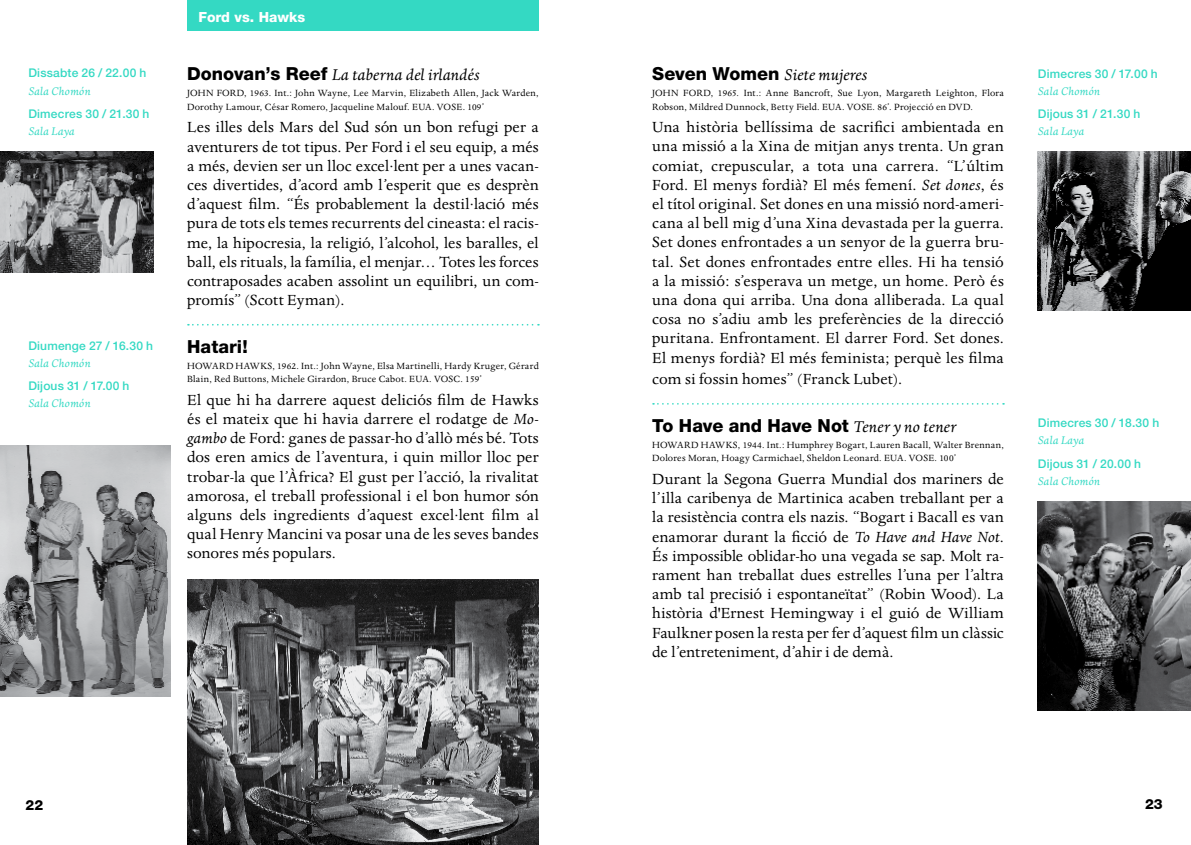
<style>
.page{position:relative;width:1191px;height:845px;background:#fff}
.page>*{position:absolute;margin:0;border:0;box-sizing:border-box;transform-origin:0 0}
.t1{font:italic 18px "Dante";letter-spacing:.01em;color:#000}
.t2{font:800 18px "Helvetica Neue LT";color:#000}
.t3{font:17px/19.2px "Dante";letter-spacing:.01em;color:#000;text-align:justify}
.t4{font:800 14px "Helvetica Neue LT";color:#fff}
.t5{font:800 14px "Helvetica Neue LT";color:#000}
.t6{font:italic 12.8px "Dante";letter-spacing:.015em;color:#34d9c3}
.t7{font:500 12px "Helvetica Neue LT";letter-spacing:.015em;color:#34d9c3}
.t8{font:10.4px/13.6px "Dante";letter-spacing:.02em;color:#000}
.s1{font-family:"Helvetica Neue LT";font-weight:800;font-style:normal}
.s2{font-style:italic}
.s3{font-family:"Dante";font-weight:400;font-style:italic}
</style>
<div class="page">
<svg style="left:188px;top:324px;width:351px;height:1px"></svg>
<div style="left:187px;top:0;width:352px;height:30px;background:#34d9c3"></div>
<img style="left:0;top:152px;width:153px;height:120px">
<img style="left:0;top:445px;width:170px;height:251px">
<img style="left:1037px;top:152px;width:154px;height:158px">
<img style="left:1037px;top:502px;width:154px;height:208px">
<svg style="left:653px;top:403px;width:351px;height:2px"></svg>
<img style="left:187px;top:579px;width:352px;height:266px">
<p class="t7" style="left:28px;top:66px;width:119px">Dissabte 26 / 22.00 h</p>
<p class="t6" style="left:28px;top:84px;width:64px">Sala Chomón</p>
<p class="t7" style="left:28px;top:106px;width:123px">Dimecres 30 / 21.30 h</p>
<p class="t6" style="left:28px;top:124px;width:48px">Sala Laya</p>
<p class="t7" style="left:28px;top:338px;width:126px">Diumenge 27 / 16.30 h</p>
<p class="t6" style="left:28px;top:356px;width:64px">Sala Chomón</p>
<p class="t7" style="left:28px;top:378px;width:103px">Dijous 31 / 17.00 h</p>
<p class="t6" style="left:28px;top:396px;width:64px">Sala Chomón</p>
<p class="t4" style="left:198px;top:9px;width:108px">Ford vs. Hawks</p>
<p class="t1" style="left:187px;top:65px;width:294px"><span class="s1">Donovan’s Reef</span> La taberna del irlandés</p>
<p class="t8" style="left:187px;top:87px;width:353px">JOHN FORD, 1963. Int.: John Wayne, Lee Marvin, Elizabeth Allen, Jack Warden,<br>Dorothy Lamour, César Romero, Jacqueline Malouf. EUA. VOSE. 109’</p>
<p class="t3" style="left:187px;top:118px;width:353px">Les illes dels Mars del Sud són un bon refugi per a aventurers de tot tipus. Per Ford i el seu equip, a més a més, devien ser un lloc excel·lent per a unes vacan&shy;ces divertides, d’acord amb l’esperit que es desprèn d’aquest film. “És probablement la destil·lació més pura de tots els temes recurrents del cineasta: el racis&shy;me, la hipocresia, la religió, l’alcohol, les baralles, el ball, els rituals, la família, el menjar… Totes les forces contraposades acaben assolint un equilibri, un com&shy;promís” (Scott Eyman).</p>
<p class="t2" style="left:187px;top:336px;width:62px">Hatari!</p>
<p class="t8" style="left:187px;top:359px;width:353px">HOWARD HAWKS, 1962. Int.: John Wayne, Elsa Martinelli, Hardy Kruger, Gérard<br>Blain, Red Buttons, Michele Girardon, Bruce Cabot. EUA. VOSC. 159’</p>
<p class="t3" style="left:187px;top:391px;width:353px">El que hi ha darrere aquest deliciós film de Hawks és el mateix que hi havia darrere el rodatge de <span class="s2">Mo&shy;gambo</span> de Ford: ganes de passar-ho d’allò més bé. Tots dos eren amics de l’aventura, i quin millor lloc per trobar-la que l’Àfrica? El gust per l’acció, la rivalitat amorosa, el treball professional i el bon humor són alguns dels ingredients d’aquest excel·lent film al qual Henry Mancini va posar una de les seves bandes sonores més populars.</p>
<p class="t5" style="left:26px;top:796px;width:19px">22</p>
<p class="t1" style="left:652px;top:65px;width:217px"><span class="s1">Seven Women</span> Siete mujeres</p>
<p class="t8" style="left:652px;top:86px;width:353px">JOHN FORD, 1965. Int.: Anne Bancroft, Sue Lyon, Margareth Leighton, Flora<br>Robson, Mildred Dunnock, Betty Field. EUA. VOSE. 86’. Projecció en DVD.</p>
<p class="t3" style="left:652px;top:118px;width:353px">Una història bellíssima de sacrifici ambientada en una missió a la Xina de mitjan anys trenta. Un gran comiat, crepuscular, a tota una carrera. “L’últim Ford. El menys fordià? El més femení. <span class="s2">Set dones</span>, és el títol original. Set dones en una missió nord-ameri&shy;cana al bell mig d’una Xina devastada per la guerra.<br>Set dones enfrontades a un senyor de la guerra bru&shy;tal. Set dones enfrontades entre elles. Hi ha tensió a la missió: s’esperava un metge, un home. Però és una dona qui arriba. Una dona alliberada. La qual cosa no s’adiu amb les preferències de la direcció puritana. Enfrontament. El darrer Ford. Set dones.<br>El menys fordià? El més feminista; perquè les filma</p>
<p class="t3" style="left:652px;top:370px;width:251px">com si fossin homes” (Franck Lubet).</p>
<p class="t2" style="left:652px;top:415px;width:306px">To Have and Have Not <span class="s3">Tener y no tener</span></p>
<p class="t8" style="left:652px;top:438px;width:353px">HOWARD HAWKS, 1944. Int.: Humphrey Bogart, Lauren Bacall, Walter Brennan,<br>Dolores Moran, Hoagy Carmichael, Sheldon Leonard. EUA. VOSE. 100’</p>
<p class="t3" style="left:652px;top:470px;width:353px">Durant la Segona Guerra Mundial dos mariners de l’illa caribenya de Martinica acaben treballant per a la resistència contra els nazis. “Bogart i Bacall es van enamorar durant la ficció de <span class="s2">To Have and Have Not</span>.<br>És impossible oblidar-ho una vegada se sap. Molt ra&shy;rament han treballat dues estrelles l’una per l’altra amb tal precisió i espontaneïtat” (Robin Wood). La història d'Ernest Hemingway i el guió de William Faulkner posen la resta per fer d’aquest film un clàssic de l’entreteniment, d’ahir i de demà.</p>
<p class="t7" style="left:1037px;top:66px;width:121px">Dimecres 30 / 17.00 h</p>
<p class="t6" style="left:1037px;top:84px;width:64px">Sala Chomón</p>
<p class="t7" style="left:1037px;top:106px;width:104px">Dijous 31 / 21.30 h</p>
<p class="t6" style="left:1037px;top:124px;width:48px">Sala Laya</p>
<p class="t7" style="left:1037px;top:416px;width:123px">Dimecres 30 / 18.30 h</p>
<p class="t6" style="left:1037px;top:434px;width:48px">Sala Laya</p>
<p class="t7" style="left:1037px;top:456px;width:105px">Dijous 31 / 20.00 h</p>
<p class="t6" style="left:1037px;top:474px;width:64px">Sala Chomón</p>
<p class="t5" style="left:1145px;top:795px;width:19px">23</p>
</div>
